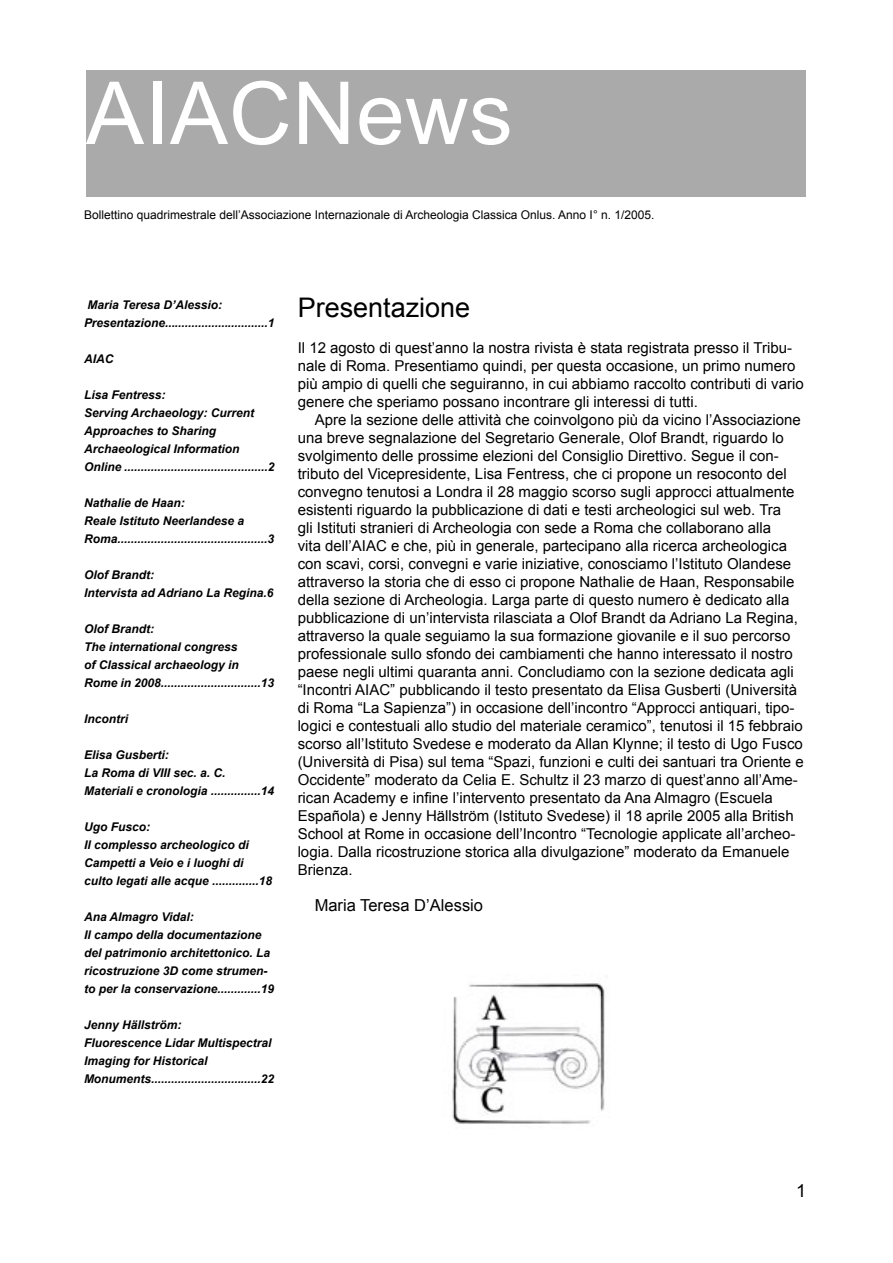
<style>
.page{position:relative;width:893px;height:1263px;background:#fff}
.page>*{position:absolute;margin:0;border:0;box-sizing:border-box;transform-origin:0 0}
.t1{font:87px "Arial";letter-spacing:.01em;color:#fff}
.Artikeltitel{font:27px "Arial";color:#000}
.t2{font:18px "Arial";color:#000}
.Artikelförfattare{font:16.5px "Arial";color:#000}
.Corpo_del_testo_normale{font:15px/18px "Arial";color:#000}
.t3{font:italic 700 12px/18px "Arial";color:#000}
.Bollettino_informativo{font:12px "Arial";color:#000}
</style>
<div class="page">
<div style="left:86px;top:70px;width:720px;height:127px;background:#aaa"></div>
<img style="left:452px;top:983px;width:153px;height:141px">
<p class="t1" style="left:86px;top:56px;width:428px">AIACNews</p>
<p class="Bollettino_informativo" style="left:84px;top:207px;width:572px">Bollettino quadrimestrale dell’Associazione Internazionale di Archeologia Classica Onlus. Anno I° n. 1/2005.</p>
<p class="t3" style="left:87px;top:296px;width:136px">Maria Teresa D’Alessio:</p>
<p class="t3" style="left:84px;top:314px;width:192px">Presentazione...............................1</p>
<p class="t3" style="left:84px;top:350px;width:31px">AIAC</p>
<p class="t3" style="left:84px;top:386px;width:83px">Lisa Fentress:</p>
<p class="t3" style="left:84px;top:404px;width:172px">Serving Archaeology: Current<br>Approaches to Sharing</p>
<p class="t3" style="left:84px;top:440px;width:157px">Archaeological Information</p>
<p class="t3" style="left:84px;top:458px;width:192px">Online ...........................................2</p>
<p class="t3" style="left:84px;top:494px;width:102px">Nathalie de Haan:</p>
<p class="t3" style="left:84px;top:512px;width:192px">Reale Istituto Neerlandese a<br>Roma.............................................3</p>
<p class="t3" style="left:84px;top:566px;width:71px">Olof Brandt:</p>
<p class="t3" style="left:84px;top:584px;width:191px">Intervista ad Adriano La Regina.6</p>
<p class="t3" style="left:84px;top:620px;width:71px">Olof Brandt:</p>
<p class="t3" style="left:84px;top:638px;width:155px">The international congress</p>
<p class="t3" style="left:84px;top:656px;width:192px">of Classical archaeology in<br>Rome in 2008..............................13</p>
<p class="t3" style="left:84px;top:710px;width:46px">Incontri</p>
<p class="t3" style="left:84px;top:746px;width:86px">Elisa Gusberti:</p>
<p class="t3" style="left:84px;top:764px;width:143px">La Roma di VIII sec. a. C.</p>
<p class="t3" style="left:84px;top:782px;width:192px">Materiali e cronologia ...............14</p>
<p class="t3" style="left:84px;top:818px;width:68px">Ugo Fusco:</p>
<p class="t3" style="left:84px;top:836px;width:166px">Il complesso archeologico di<br>Campetti a Veio e i luoghi di</p>
<p class="t3" style="left:84px;top:872px;width:190px">culto legati alle acque ..............18</p>
<p class="t3" style="left:84px;top:908px;width:111px">Ana Almagro Vidal:</p>
<p class="t3" style="left:84px;top:926px;width:192px">Il campo della documentazione del patrimonio architettonico. La ricostruzione 3D come strumen&shy;to per la conservazione.............19</p>
<p class="t3" style="left:84px;top:1016px;width:99px">Jenny Hällström:</p>
<p class="t3" style="left:84px;top:1034px;width:189px">Fluorescence Lidar Multispectral<br>Imaging for Historical</p>
<p class="t3" style="left:84px;top:1070px;width:192px">Monuments.................................22</p>
<p class="Artikeltitel" style="left:298px;top:290px;width:174px">Presentazione</p>
<p class="Corpo_del_testo_normale" style="left:298px;top:339px;width:508px">Il 12 agosto di quest’anno la nostra rivista è stata registrata presso il Tribu&shy;nale di Roma. Presentiamo quindi, per questa occasione, un primo numero più ampio di quelli che seguiranno, in cui abbiamo raccolto contributi di vario genere che speriamo possano incontrare gli interessi di tutti.</p>
<p class="Corpo_del_testo_normale" style="left:298px;top:411px;width:508px;text-indent:17px">Apre la sezione delle attività che coinvolgono più da vicino l’Associazione una breve segnalazione del Segretario Generale, Olof Brandt, riguardo lo svolgimento delle prossime elezioni del Consiglio Direttivo. Segue il con&shy;tributo del Vicepresidente, Lisa Fentress, che ci propone un resoconto del convegno tenutosi a Londra il 28 maggio scorso sugli approcci attualmente esistenti riguardo la pubblicazione di dati e testi archeologici sul web. Tra<br>gli Istituti stranieri di Archeologia con sede a Roma che collaborano alla<br>vita dell’AIAC e che, più in generale, partecipano alla ricerca archeologica con scavi, corsi, convegni e varie iniziative, conosciamo l’Istituto Olandese attraverso la storia che di esso ci propone Nathalie de Haan, Responsabile della sezione di Archeologia. Larga parte di questo numero è dedicato alla pubblicazione di un’intervista rilasciata a Olof Brandt da Adriano La Regina, attraverso la quale seguiamo la sua formazione giovanile e il suo percorso professionale sullo sfondo dei cambiamenti che hanno interessato il nostro paese negli ultimi quaranta anni. Concludiamo con la sezione dedicata agli “Incontri AIAC” pubblicando il testo presentato da Elisa Gusberti (Università di Roma “La Sapienza”) in occasione dell’incontro “Approcci antiquari, tipo&shy;logici e contestuali allo studio del materiale ceramico”, tenutosi il 15 febbraio scorso all’Istituto Svedese e moderato da Allan Klynne; il testo di Ugo Fusco (Università di Pisa) sul tema “Spazi, funzioni e culti dei santuari tra Oriente e Occidente” moderato da Celia E. Schultz il 23 marzo di quest’anno all’Ame&shy;rican Academy e infine l’intervento presentato da Ana Almagro (Escuela Española) e Jenny Hällström (Istituto Svedese) il 18 aprile 2005 alla British School at Rome in occasione dell’Incontro “Tecnologie applicate all’archeo&shy;logia. Dalla ricostruzione storica alla divulgazione” moderato da Emanuele Brienza.</p>
<p class="Artikelförfattare" style="left:315px;top:895px;width:170px">Maria Teresa D’Alessio</p>
<p class="t2" style="left:796px;top:1179px;width:12px">1</p>
</div>
